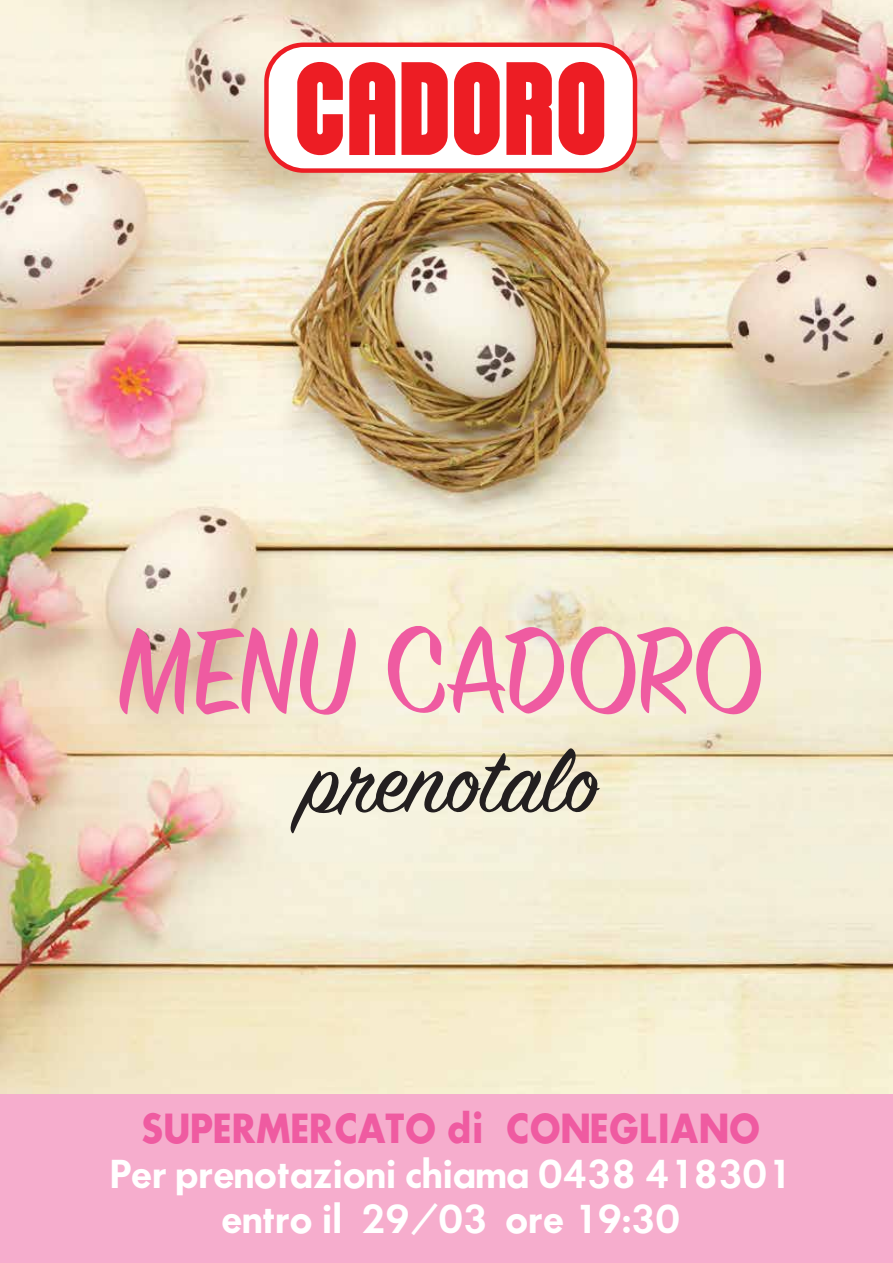
<style>
.page{position:relative;width:893px;height:1263px;background:#fff}
.page>*{position:absolute;margin:0;border:0;box-sizing:border-box;transform-origin:0 0}
.t1{font:italic 135.75px "Sign Painter House Script";color:#ef5ba1}
.t2{font:100.5px "Sign Painter House Script";color:#231f20}
.t3{font:700 39px "Futura ICG";letter-spacing:-.01em;color:#ef5ba1;scale:.9 1}
.t4{font:600 37.5px/45px "Futura ICG";letter-spacing:-.03em;color:#fff;text-align:center}
</style>
<div class="page">
<img style="left:0;top:0;width:893px;height:1094px">
<div style="left:0;top:1094px;width:893px;height:169px;background:#f6adcd"></div>
<svg style="left:264px;top:43px;width:373px;height:130px;background:#ed2a30"></svg>
<div style="left:269px;top:47px;width:364px;height:121px;background:#fff;border-radius:36px"></div>
<svg style="left:401px;top:62px;width:47px;height:93px;background:#ef3a40"></svg>
<svg style="left:506px;top:62px;width:46px;height:93px;background:#ee363c"></svg>
<svg style="left:349px;top:62px;width:46px;height:93px;background:#ef3b41"></svg>
<svg style="left:454px;top:62px;width:46px;height:94px;background:#f0454b"></svg>
<svg style="left:297px;top:62px;width:46px;height:94px"></svg>
<svg style="left:559px;top:62px;width:45px;height:94px"></svg>
<h1 class="t1" style="left:126px;top:588px;width:721px">MENUCADORO</h1>
<h2 class="t2" style="left:303px;top:719px;width:297px">prenotalo</h2>
<p class="t3" style="left:141px;top:1101px;width:690px">SUPERMERCATO di CONEGLIANO</p>
<p class="t4" style="left:109px;top:1150px;width:684px">Per prenotazioni chiama 0438 418301 entro il 29/03 ore 19:30</p>
</div>
